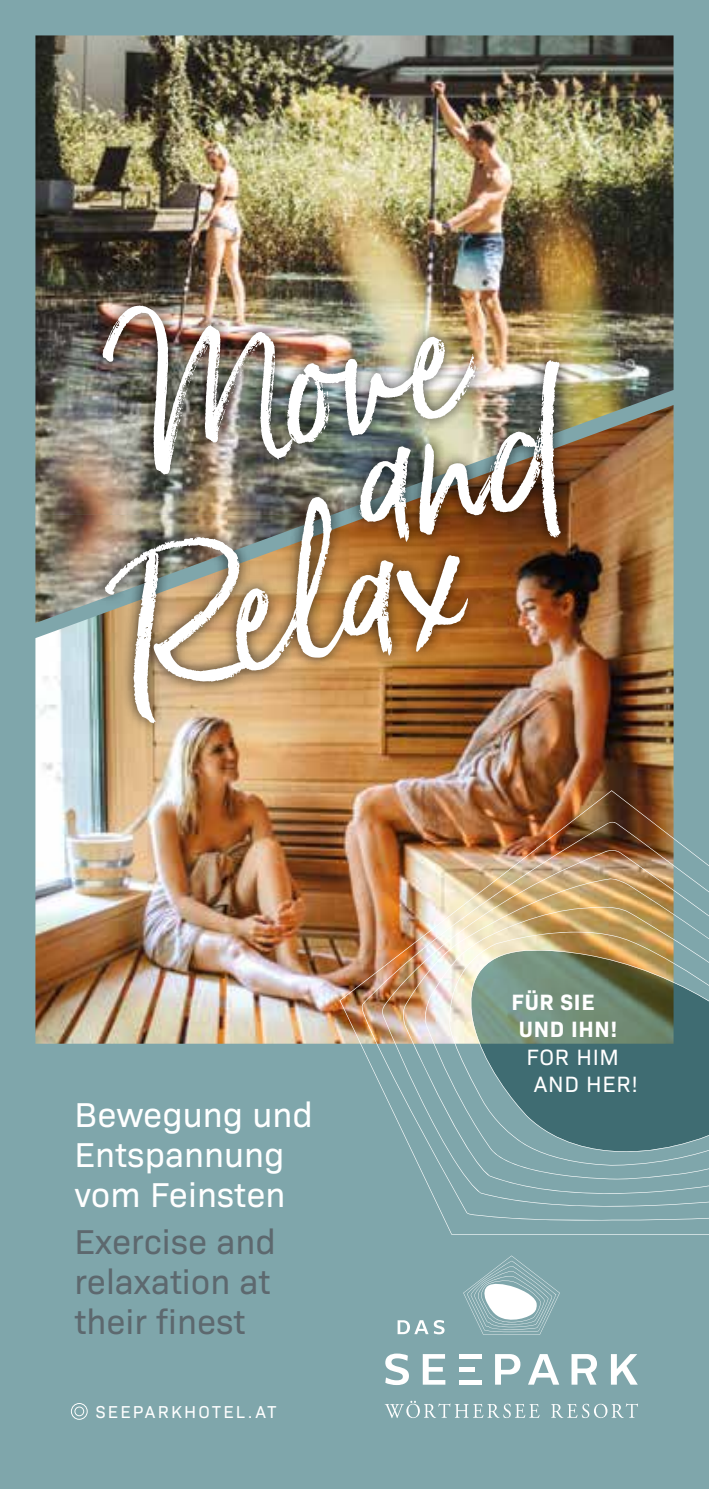
<style>
.page{position:relative;width:709px;height:1489px;background:#fff}
.page>*{position:absolute;margin:0;border:0;box-sizing:border-box;transform-origin:0 0}
.t1{font:171.25px "Born Ready";color:#fff}
.t2{font:35px/40px "Bio Sans";color:#5d686e}
.t3{font:35px/40px "Bio Sans";color:#fff}
.t4{font:700 22.5px/27.5px "Bio Sans";letter-spacing:.03em;color:#fff}
.t5{font:22.5px/27.5px "Bio Sans";letter-spacing:.03em;color:#fff}
.t6{font:17.5px "Bio Sans";letter-spacing:.13em;color:#fff}
</style>
<div class="page">
<div style="left:0;top:0;width:709px;height:1488px;background:#7fa6ab"></div>
<img style="left:35px;top:35px;width:638px;height:370px">
<img style="left:35px;top:405px;width:638px;height:638px">
<div style="left:90px;top:292px;width:482px;height:443px;background:#000;opacity:.75"></div>
<svg style="left:71px;top:1403px;width:17px;height:16px"></svg>
<svg style="left:385px;top:1400px;width:154px;height:17px"></svg>
<svg style="left:551px;top:1403px;width:87px;height:14px"></svg>
<svg style="left:611px;top:1354px;width:26px;height:30px"></svg>
<svg style="left:385px;top:1255px;width:212px;height:129px"></svg>
<div style="left:459px;top:1366px;width:16px;height:5px;background:#fff"></div>
<div style="left:459px;top:1353px;width:22px;height:5px;background:#fff"></div>
<div style="left:459px;top:1379px;width:22px;height:5px;background:#fff"></div>
<img style="left:339px;top:790px;width:335px;height:444px">
<img style="left:360px;top:819px;width:349px;height:402px">
<img style="left:350px;top:359px;width:237px;height:189px">
<h1 class="t1" style="left:100px;top:307px;width:352px;rotate:-10deg">Move</h1>
<h1 class="t1" style="left:108px;top:527px;width:343px;rotate:-10deg">Relax</h1>
<p class="t3" style="left:74px;top:1091px;width:240px">Bewegung und<br>Entspannung vom Feinsten</p>
<p class="t2" style="left:74px;top:1218px;width:203px">Exercise and relaxation at their finest</p>
<p class="t6" style="left:96px;top:1398px;width:182px">SEEPARKHOTEL.AT</p>
<p class="t4" style="left:519px;top:986px;width:100px;text-indent:-7px">FÜR SIE<br>UND IHN!</p>
<p class="t5" style="left:534px;top:1041px;width:105px;text-indent:-7px">FOR HIM<br>AND HER!</p>
</div>
